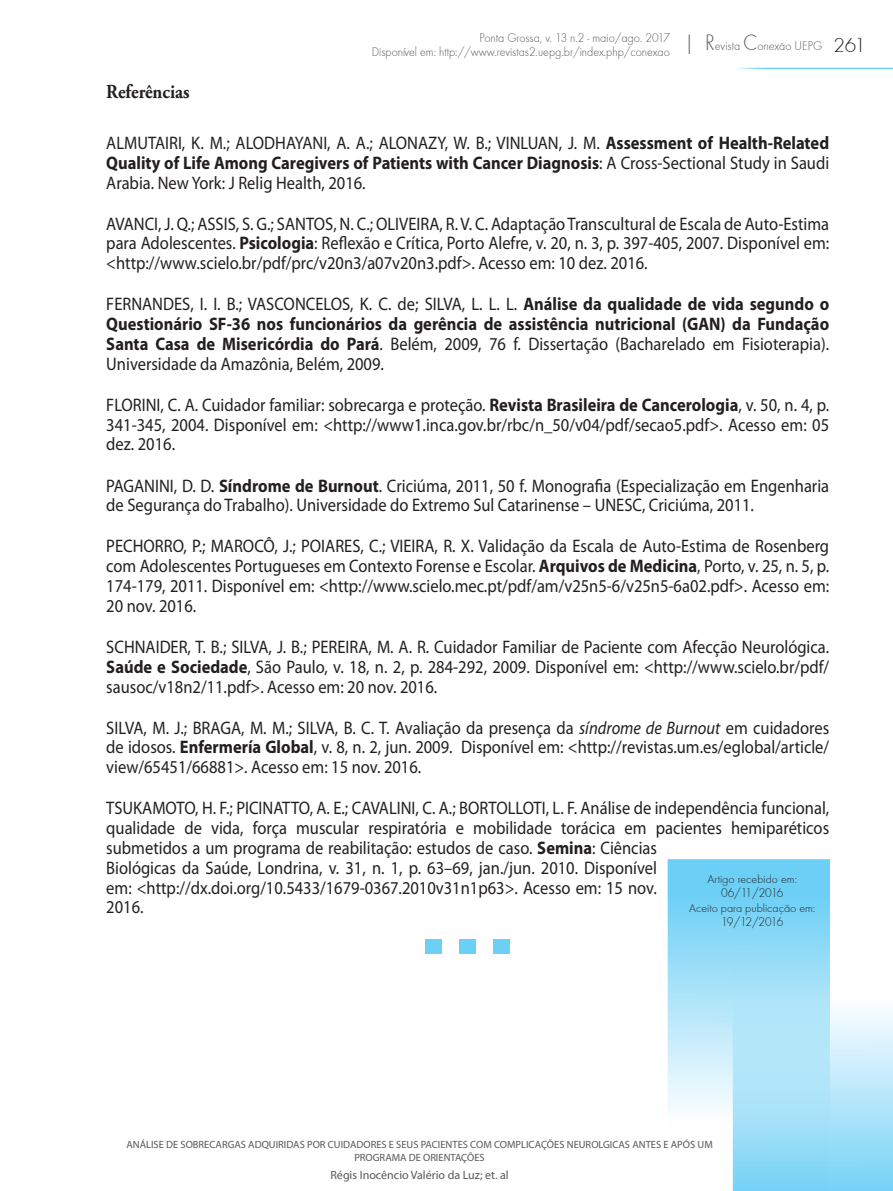
<style>
.page{position:relative;width:893px;height:1191px;background:#fff}
.page>*{position:absolute;margin:0;border:0;box-sizing:border-box;transform-origin:0 0}
.t1{font:21px "Futura TEE Ligh";color:#231f20}
.t2{font:700 19.8px "Adobe Garamond Pro";color:#231f20;scale:.91 1}
.t3{font:18.15px/19.8px "Myriad Pro";color:#231f20;text-align:justify;scale:.91 1}
.t4{font:700 18.15px/19.8px "Myriad Pro";color:#231f20;text-align:justify;scale:.91 1}
.t5{font:13.2px/14.4px "Futura TEE Ligh";color:#57585a;scale:.91 1}
.t6{font:13.2px "Futura TEE Ligh";letter-spacing:-.065em;color:#231f20;scale:.91 1}
.t7{font:12px "Futura TEE Ligh";color:#231f20}
.t8{font:12px "Myriad Pro";color:#57585a}
.t9{font:10.5px/12.6px "Myriad Pro";color:#57585a;text-align:center}
.s1{font-weight:700}
.s2{font-weight:400}
.s3{font-style:italic}
</style>
<div class="page">
<svg style="left:830px;top:1011px;width:63px;height:180px;background:#b4e6fa"></svg>
<svg style="left:668px;top:859px;width:162px;height:332px;background:#a5e1f8"></svg>
<hr style="left:730px;top:68px;width:163px;height:1px;background:#6bcff6">
<div style="left:426px;top:939px;width:16px;height:14px;background:#6bcff6"></div>
<div style="left:460px;top:939px;width:16px;height:14px;background:#6bcff6"></div>
<div style="left:493px;top:939px;width:17px;height:14px;background:#6bcff6"></div>
<p class="t5" style="left:372px;top:30px;width:496px;text-indent:108px">Ponta Grossa, v. 13 n.2 - maio/ago. 2017<br>Disponível em: http://www.revistas2.uepg.br/index.php/conexao <sup>|</sup> <sup>R</sup>evista <sup>C</sup>onexao UEPG</p>
<p class="t5" style="left:781px;top:35px;width:4px">-</p>
<p class="t1" style="left:833px;top:33px;width:34px">261</p>
<p class="t2" style="left:106px;top:80px;width:93px">Referências</p>
<p class="t3" style="left:106px;top:133px;width:796px">ALMUTAIRI, K. M.; ALODHAYANI, A. A.; ALONAZY, W. B.; VINLUAN, J. M. <span class="s1">Assessment of Health-Related Quality of Life Among Caregivers of Patients with Cancer Diagnosis</span>: A Cross-Sectional Study in Saudi Arabia. New York: J Relig Health, 2016.</p>
<p class="t3" style="left:106px;top:213px;width:796px">AVANCI, J. Q.; ASSIS, S. G.; SANTOS, N. C.; OLIVEIRA, R. V. C. Adaptação Transcultural de Escala de Auto-Estima para Adolescentes. <span class="s1">Psicologia</span>: Reflexão e Crítica, Porto Alefre, v. 20, n. 3, p. 397-405, 2007. Disponível em: &lt;http://www.scielo.br/pdf/prc/v20n3/a07v20n3.pdf&gt;. Acesso em: 10 dez. 2016.</p>
<p class="t4" style="left:106px;top:294px;width:796px"><span class="s2">FERNANDES, I. I. B.; VASCONCELOS, K. C. de; SILVA, L. L. L.</span> Análise da qualidade de vida segundo o Questionário SF-36 nos funcionários da gerência de assistência nutricional (GAN) da Fundação Santa Casa de Misericórdia do Pará<span class="s2">. Belém, 2009, 76 f. Dissertação (Bacharelado em Fisioterapia).<br>Universidade da Amazônia, Belém, 2009.</span></p>
<p class="t3" style="left:106px;top:394px;width:796px">FLORINI, C. A. Cuidador familiar: sobrecarga e proteção. <span class="s1">Revista Brasileira de Cancerologia</span>, v. 50, n. 4, p.<br>341-345, 2004. Disponível em: &lt;http://www1.inca.gov.br/rbc/n_50/v04/pdf/secao5.pdf&gt;. Acesso em: 05 dez. 2016.</p>
<p class="t3" style="left:106px;top:475px;width:796px">PAGANINI, D. D. <span class="s1">Síndrome de Burnout</span>. Criciúma, 2011, 50 f. Monografia (Especialização em Engenharia de Segurança do Trabalho). Universidade do Extremo Sul Catarinense – UNESC, Criciúma, 2011.</p>
<p class="t3" style="left:106px;top:536px;width:796px">PECHORRO, P.; MAROCÔ, J.; POIARES, C.; VIEIRA, R. X. Validação da Escala de Auto-Estima de Rosenberg com Adolescentes Portugueses em Contexto Forense e Escolar. <span class="s1">Arquivos de Medicina</span>, Porto, v. 25, n. 5, p.<br>174-179, 2011. Disponível em: &lt;http://www.scielo.mec.pt/pdf/am/v25n5-6/v25n5-6a02.pdf&gt;. Acesso em:<br>20 nov. 2016.</p>
<p class="t3" style="left:106px;top:636px;width:796px">SCHNAIDER, T. B.; SILVA, J. B.; PEREIRA, M. A. R. Cuidador Familiar de Paciente com Afecção Neurológica.<br><span class="s1">Saúde e Sociedade</span>, São Paulo, v. 18, n. 2, p. 284-292, 2009. Disponível em: &lt;http://www.scielo.br/pdf/ sausoc/v18n2/11.pdf&gt;. Acesso em: 20 nov. 2016.</p>
<p class="t3" style="left:106px;top:717px;width:796px">SILVA, M. J.; BRAGA, M. M.; SILVA, B. C. T. Avaliação da presença da <span class="s3">síndrome de Burnout</span> em cuidadores de idosos. <span class="s1">Enfermería Global</span>, v. 8, n. 2, jun. 2009. Disponível em: &lt;http://revistas.um.es/eglobal/article/ view/65451/66881&gt;. Acesso em: 15 nov. 2016.</p>
<p class="t3" style="left:106px;top:798px;width:796px;text-align:left">TSUKAMOTO, H. F.; PICINATTO, A. E.; CAVALINI, C. A.; BORTOLLOTI, L. F. Análise de independência funcional, qualidade de vida, força muscular respiratória e mobilidade torácica em pacientes hemiparéticos submetidos a um programa de reabilitação: estudos de caso. <span class="s1">Semina</span>: Ciências<br>Biológicas da Saúde, Londrina, v. 31, n. 1, p. 63–69, jan./jun. 2010. Disponível<br>em: &lt;http://dx.doi.org/10.5433/1679-0367.2010v31n1p63&gt;. Acesso em: 15 nov.<br>2016.</p>
<p class="t7" style="left:707px;top:872px;width:91px">Artigo recebido em:</p>
<p class="t6" style="left:721px;top:885px;width:70px">06/11/2016</p>
<p class="t7" style="left:689px;top:901px;width:128px">Aceito para publicação em:</p>
<p class="t6" style="left:721px;top:914px;width:70px">19/12/2016</p>
<p class="t9" style="left:126px;top:1138px;width:588px">ANÁLISE DE SOBRECARGAS ADQUIRIDAS POR CUIDADORES E SEUS PACIENTES COM COMPLICAÇÕES NEUROLGICAS ANTES E APÓS UM<br>PROGRAMA DE ORIENTAÇÕES</p>
<p class="t8" style="left:330px;top:1168px;width:180px">Régis Inocêncio Valério da Luz; et. al</p>
</div>
